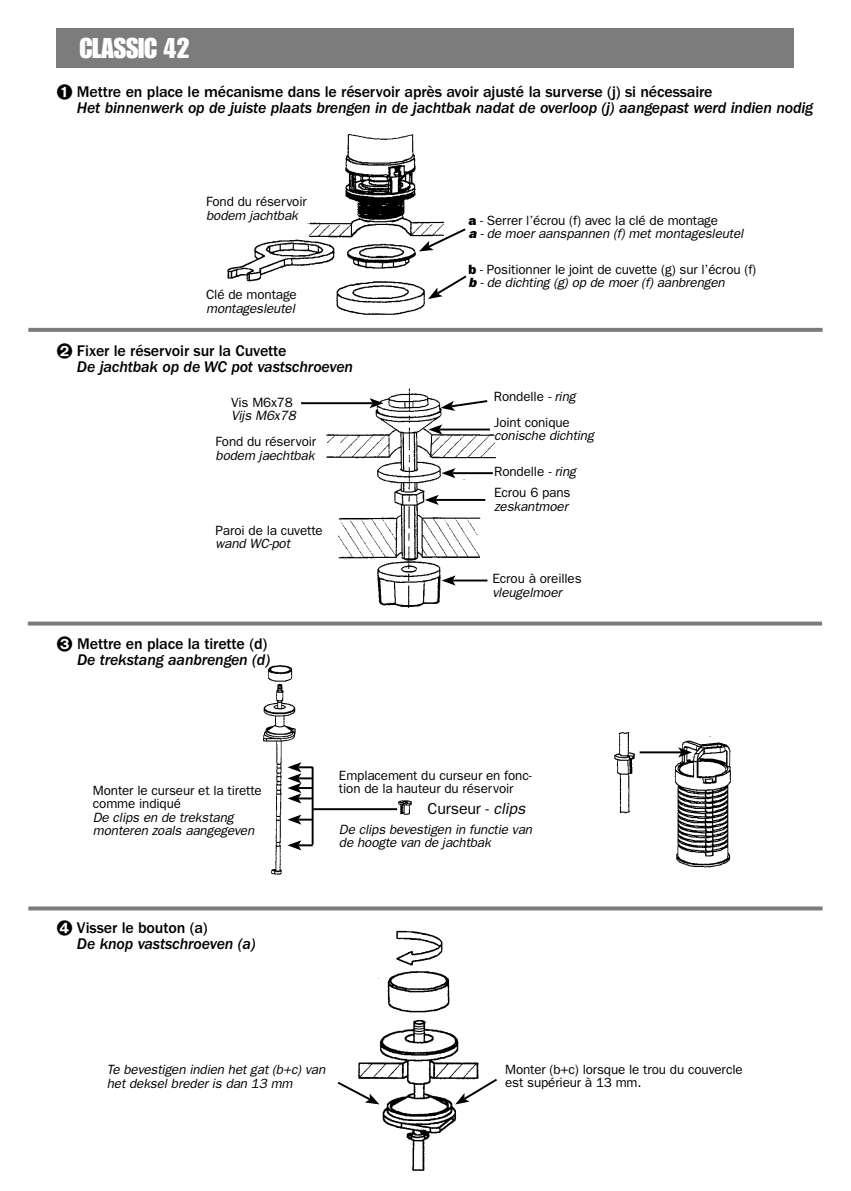
<style>
.page{position:relative;width:851px;height:1191px;background:#fff}
.page>*{position:absolute;margin:0;border:0;box-sizing:border-box;transform-origin:0 0}
.t1{font:28px "Impact";letter-spacing:-.01em;color:#fff}
.t2{font:italic 500 16px/16px "Franklin Gothic";letter-spacing:-.01em;color:#000}
.t3{font:500 16px/16px "Franklin Gothic";letter-spacing:-.01em;color:#000;text-align:right}
.t4{font:16px "Franklin Gothic";letter-spacing:-.01em;color:#000}
.t5{font:13.4px/13.4px "Franklin Gothic";letter-spacing:-.01em;color:#000}
.t6{font:italic 13.4px/13.4px "Franklin Gothic";letter-spacing:-.01em;color:#000}
.s1{font-style:normal}
.s2{font-style:italic}
.s3{font-weight:800}
</style>
<div class="page">
<img style="left:321px;top:388px;width:176px;height:220px">
<div style="left:57px;top:28px;width:737px;height:40px;background:#7c7c7c"></div>
<img style="left:227px;top:134px;width:216px;height:181px">
<svg style="left:419px;top:227px;width:47px;height:24px"></svg>
<svg style="left:428px;top:274px;width:39px;height:25px"></svg>
<svg style="left:440px;top:399px;width:49px;height:12px"></svg>
<hr style="left:301px;top:402px;width:71px;height:2px;background:#000">
<svg style="left:369px;top:398px;width:14px;height:10px"></svg>
<hr style="left:452px;top:579px;width:35px;height:2px;background:#000">
<svg style="left:441px;top:575px;width:14px;height:10px"></svg>
<hr style="left:439px;top:428px;width:51px;height:2px;background:#000">
<svg style="left:428px;top:424px;width:14px;height:10px"></svg>
<hr style="left:435px;top:499px;width:50px;height:2px;background:#000">
<svg style="left:424px;top:495px;width:14px;height:10px"></svg>
<hr style="left:452px;top:472px;width:41px;height:2px;background:#000">
<svg style="left:441px;top:468px;width:14px;height:10px"></svg>
<img style="left:263px;top:665px;width:59px;height:210px">
<img style="left:670px;top:736px;width:61px;height:132px">
<hr style="left:639px;top:751px;width:42px;height:2px;background:#000">
<svg style="left:678px;top:747px;width:14px;height:10px"></svg>
<hr style="left:311px;top:767px;width:2px;height:77px;background:#000">
<svg style="left:287px;top:762px;width:26px;height:41px"></svg>
<svg style="left:287px;top:814px;width:25px;height:10px"></svg>
<svg style="left:287px;top:840px;width:26px;height:10px"></svg>
<hr style="left:313px;top:808px;width:84px;height:2px;background:#000">
<img style="left:358px;top:929px;width:121px;height:242px">
<svg style="left:455px;top:1077px;width:42px;height:27px"></svg>
<svg style="left:337px;top:1080px;width:42px;height:24px"></svg>
<img style="left:393px;top:800px;width:19px;height:15px">
<img style="left:614px;top:732px;width:21px;height:82px">
<svg style="left:28px;top:328px;width:794px;height:4px;background:#808080"></svg>
<svg style="left:28px;top:621px;width:793px;height:4px;background:#8f8f8f"></svg>
<svg style="left:28px;top:906px;width:794px;height:4px;background:#8b8b8b"></svg>
<p class="t1" style="left:79px;top:32px;width:112px">CLASSIC 42</p>
<p class="t2" style="left:77px;top:84px;width:737px;text-indent:-20px">➊ <span class="s1">Mettre en place le mécanisme dans le réservoir après avoir ajusté la surverse (j) si nécessaire<br></span>Het binnenwerk op de juiste plaats brengen in de jachtbak nadat de overloop (j) aangepast werd indien nodig</p>
<p class="t5" style="left:206px;top:195px;width:102px">Fond du réservoir</p>
<p class="t6" style="left:206px;top:208px;width:93px">bodem jachtbak</p>
<p class="t5" style="left:206px;top:288px;width:92px">Clé de montage</p>
<p class="t6" style="left:206px;top:301px;width:90px">montagesleutel</p>
<p class="t2" style="left:77px;top:343px;width:278px;text-indent:-20px">➋ <span class="s1">Fixer le réservoir sur la Cuvette<br></span>De jachtbak op de WC pot vastschroeven</p>
<p class="t5" style="left:231px;top:395px;width:63px">Vis M6x78</p>
<p class="t6" style="left:231px;top:409px;width:66px">Vijs M6x78</p>
<p class="t5" style="left:215px;top:435px;width:102px">Fond du réservoir</p>
<p class="t6" style="left:215px;top:448px;width:100px">bodem jaechtbak</p>
<p class="t5" style="left:215px;top:523px;width:109px">Paroi de la cuvette</p>
<p class="t6" style="left:215px;top:537px;width:76px">wand WC-pot</p>
<p class="t3" style="left:57px;top:636px;width:215px">➌ Mettre en place la tirette (d)<br><span class="s2">De trekstang aanbrengen (d)</span></p>
<p class="t5" style="left:468px;top:213px;width:251px"><span class="s3">a</span> - Serrer l’écrou (f) avec la clé de montage</p>
<p class="t6" style="left:468px;top:227px;width:276px"><span class="s3">a</span> - de moer aanspannen (f) met montagesleutel</p>
<p class="t5" style="left:468px;top:262px;width:289px"><span class="s3">b</span> - Positionner le joint de cuvette (g) sur l’écrou (f)</p>
<p class="t6" style="left:468px;top:276px;width:258px"><span class="s3">b</span> - de dichting (g) op de moer (f) aanbrengen</p>
<p class="t5" style="left:493px;top:390px;width:83px">Rondelle <span class="s2">- ring</span></p>
<p class="t5" style="left:494px;top:416px;width:77px">Joint conique</p>
<p class="t6" style="left:494px;top:429px;width:101px">conische dichting</p>
<p class="t5" style="left:494px;top:465px;width:83px">Rondelle <span class="s2">- ring</span></p>
<p class="t6" style="left:494px;top:486px;width:78px"><span class="s1">Ecrou 6 pans </span>zeskantmoer</p>
<p class="t5" style="left:492px;top:572px;width:91px">Ecrou à oreilles</p>
<p class="t6" style="left:492px;top:585px;width:71px">vleugelmoer</p>
<p class="t5" style="left:93px;top:783px;width:170px">Monter le curseur et la tirette comme indiqué</p>
<p class="t6" style="left:93px;top:810px;width:163px">De clips en de trekstang monteren zoals aangegeven</p>
<p class="t2" style="left:77px;top:920px;width:180px;text-indent:-20px">➍ <span class="s1">Visser le bouton (a)<br></span>De knop vastschroeven (a)</p>
<p class="t5" style="left:339px;top:768px;width:194px">Emplacement du curseur en fonc&shy;tion de la hauteur du réservoir</p>
<p class="t6" style="left:339px;top:822px;width:194px">De clips bevestigen in functie van de hoogte van de jachtbak</p>
<p class="t4" style="left:427px;top:799px;width:99px">Curseur - <span class="s2">clips</span></p>
<p class="t6" style="left:107px;top:1063px;width:220px">Te bevestigen indien het gat (b+c) van het deksel breder is dan 13 mm</p>
<p class="t5" style="left:505px;top:1062px;width:239px">Monter (b+c) lorsque le trou du couvercle est supérieur à 13 mm.</p>
</div>
